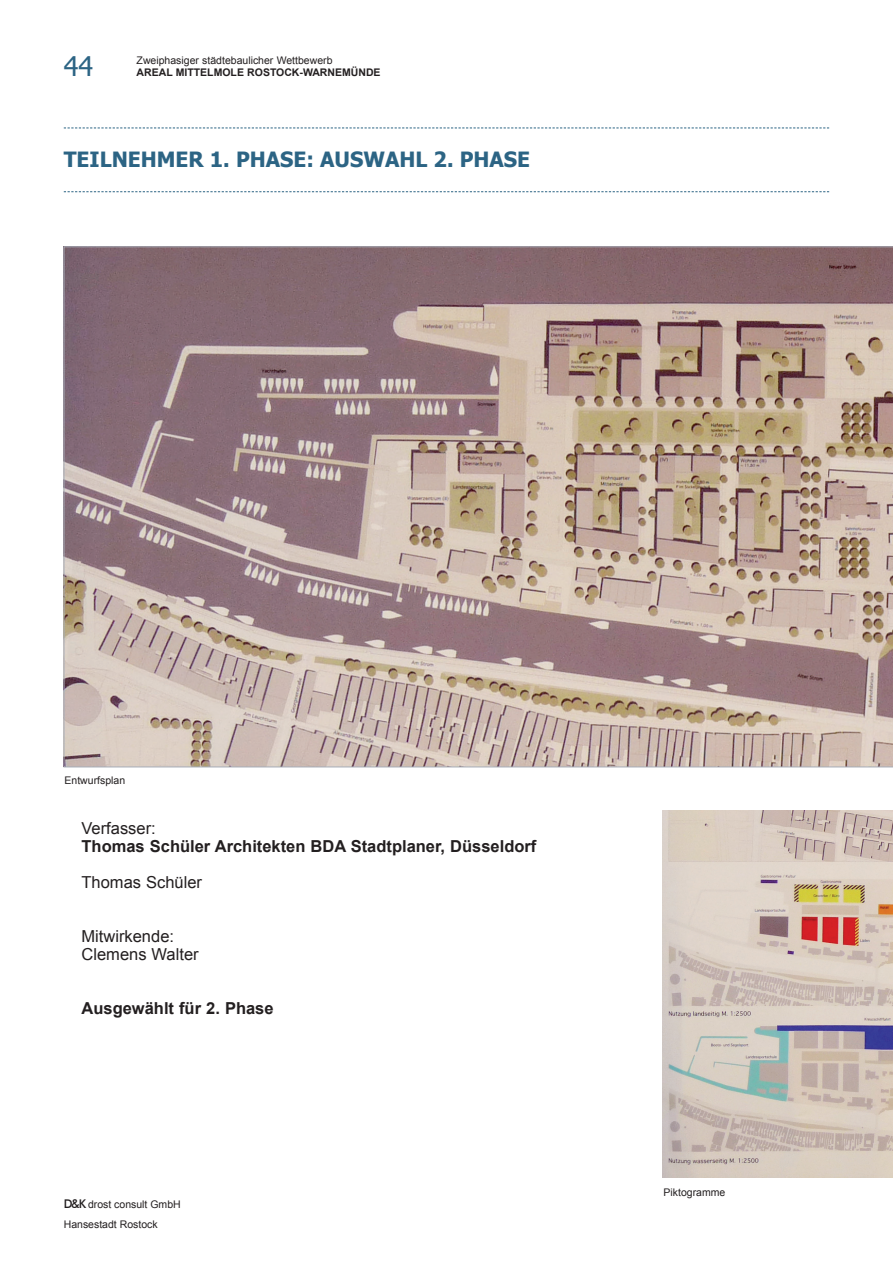
<style>
.page{position:relative;width:893px;height:1263px;background:#fff}
.page>*{position:absolute;margin:0;border:0;box-sizing:border-box;transform-origin:0 0}
.t1{font:27px "Tahoma";color:#2c6484}
.t2{font:700 21px "Tahoma";color:#2c6484}
.t3{font:700 16.5px "Arial";color:#231f20}
.t4{font:16.5px/18px "Arial";color:#231f20}
.t5{font:10.5px "Arial";color:#231f20}
.t6{font:700 10.5px "Arial";color:#231f20}
.s1{font-family:"Futura BT";font-weight:500;font-size:12px}
</style>
<div class="page">
<svg style="left:64px;top:128px;width:765px;height:1px"></svg>
<svg style="left:64px;top:191px;width:765px;height:1px"></svg>
<img style="left:663px;top:810px;width:230px;height:367px">
<svg style="left:64px;top:247px;width:829px;height:520px;background:#ae9892"></svg>
<h1 class="t1" style="left:64px;top:48px;width:31px">44</h1>
<p class="t5" style="left:137px;top:53px;width:197px">Zweiphasiger städtebaulicher Wettbewerb</p>
<p class="t6" style="left:137px;top:65px;width:246px">AREAL MITTELMOLE ROSTOCK-WARNEMÜNDE</p>
<h2 class="t2" style="left:64px;top:145px;width:16px">TEILNEHMER</h2>
<h2 class="t2" style="left:210px;top:145px;width:55px">1. PHASE</h2>
<h2 class="t2" style="left:306px;top:145px;width:60px">: AUSWAHL</h2>
<h2 class="t2" style="left:434px;top:145px;width:55px">2. PHASE</h2>
<p class="t5" style="left:65px;top:773px;width:62px">Entwurfsplan</p>
<h3 class="t4" style="left:81px;top:820px;width:76px">Verfasser:</h3>
<h3 class="t3" style="left:81px;top:836px;width:457px">Thomas Schüler Architekten BDA Stadtplaner, Düsseldorf</h3>
<h3 class="t4" style="left:81px;top:874px;width:122px">Thomas Schüler</h3>
<h3 class="t4" style="left:81px;top:928px;width:119px">Mitwirkende:<br>Clemens Walter</h3>
<h3 class="t3" style="left:81px;top:998px;width:194px">Ausgewählt für 2. Phase</h3>
<p class="t5" style="left:64px;top:1198px;width:119px"><span class="s1">D&amp;K</span> drost consult GmbH</p>
<p class="t5" style="left:64px;top:1217px;width:95px">Hansestadt Rostock</p>
<p class="t5" style="left:664px;top:1186px;width:63px">Piktogramme</p>
</div>
